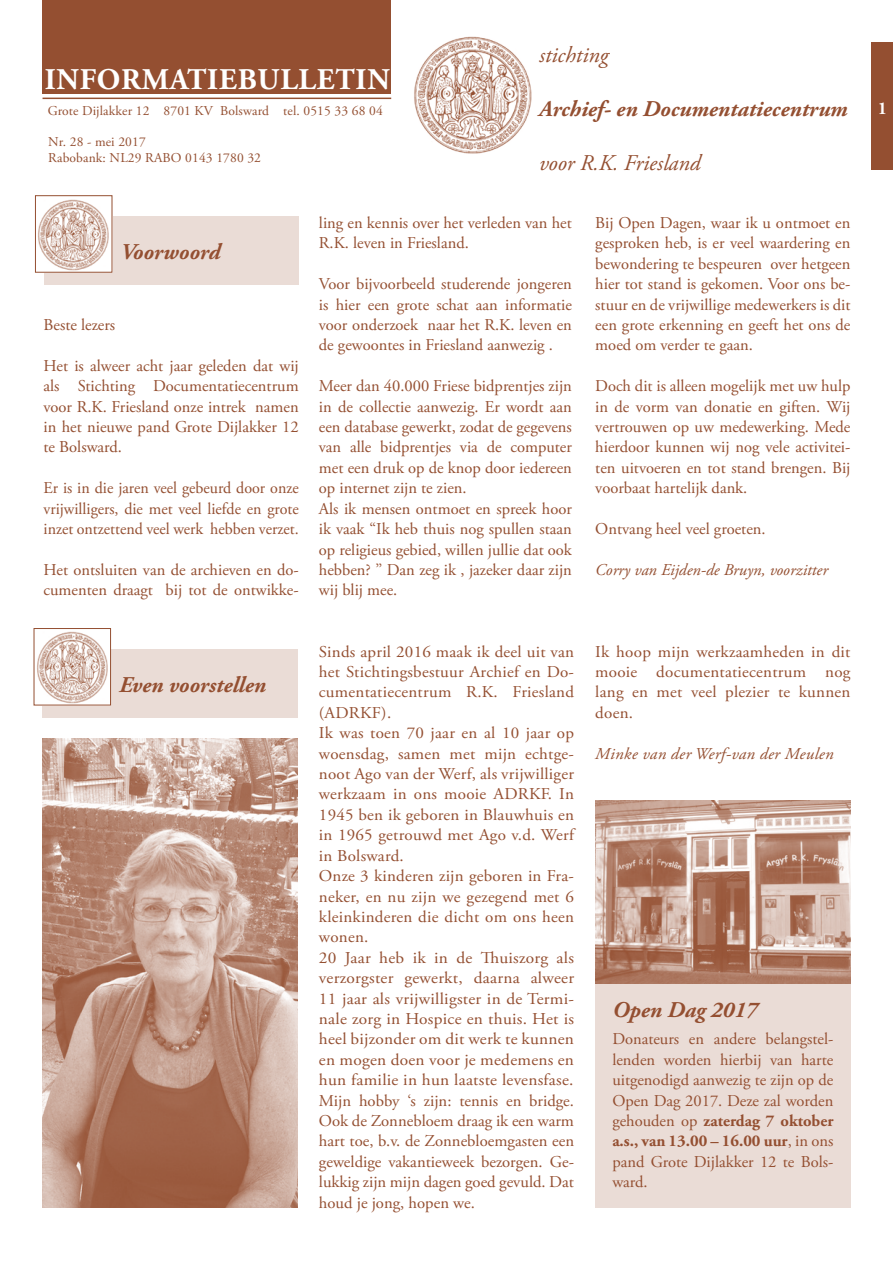
<style>
.page{position:relative;width:893px;height:1263px;background:#fff}
.page>*{position:absolute;margin:0;border:0;box-sizing:border-box;transform-origin:0 0}
.t1{font:700 30px "Adobe Garamond Pro";letter-spacing:.025em;color:#fff}
._00_kop{font:italic 700 22.5px "Adobe Garamond Pro";color:#944f31}
.t2{font:italic 22.5px "Adobe Garamond Pro";color:#944f31}
.t3{font:700 18px "Adobe Garamond Pro";color:#fff}
._04_broodtekst{font:16.5px/20.4px "Adobe Garamond Pro";color:#944f31;text-align:justify}
._04_broodtekst-2{font:16.5px/20.4px "Adobe Garamond Pro";color:#944f31;text-align:justify;scale:1.05 1}
._04_broodtekst-3{font:italic 16.5px "Adobe Garamond Pro";color:#944f31}
.t4{font:13.5px "Adobe Garamond Pro";letter-spacing:.01em;color:#944f31}
.s1{font-weight:700}
</style>
<div class="page">
<div style="left:872px;top:43px;width:21px;height:127px;background:#944f31"></div>
<div style="left:43px;top:0;width:348px;height:94px;background:#944f31"></div>
<hr style="left:43px;top:98px;width:348px;height:1px;background:#944f31">
<img style="left:414px;top:36px;width:118px;height:118px">
<div style="left:44px;top:217px;width:255px;height:68px;background:#eadcd6"></div>
<img style="left:38px;top:199px;width:72px;height:72px">
<div style="left:35px;top:195px;width:77px;height:78px;border:1px solid #944f31"></div>
<div style="left:595px;top:983px;width:255px;height:225px;background:#eadcd6"></div>
<img style="left:595px;top:800px;width:255px;height:183px">
<div style="left:43px;top:650px;width:255px;height:68px;background:#eadcd6"></div>
<img style="left:37px;top:631px;width:72px;height:72px">
<div style="left:34px;top:628px;width:77px;height:77px;border:1px solid #944f31"></div>
<img style="left:43px;top:738px;width:255px;height:470px">
<p class="t1" style="left:45px;top:62px;width:347px">INFORMATIEBULLETIN</p>
<p class="t4" style="left:48px;top:103px;width:336px">Grote Dijlakker 12 8701 KV Bolsward tel. 0515 33 68 04</p>
<p class="t4" style="left:48px;top:133px;width:99px">Nr. 28 - mei 2017</p>
<p class="t4" style="left:48px;top:150px;width:214px">Rabobank: NL29 RABO 0143 1780 32</p>
<p class="t2" style="left:539px;top:41px;width:71px">stichting</p>
<p class="_00_kop" style="left:539px;top:96px;width:310px">Archief- en Documentatiecentrum</p>
<p class="t2" style="left:539px;top:149px;width:163px">voor R.K. Friesland</p>
<p class="_00_kop" style="left:120px;top:239px;width:101px">Voorwoord</p>
<p class="_04_broodtekst" style="left:44px;top:315px;width:73px">Beste lezers</p>
<p class="_04_broodtekst" style="left:44px;top:356px;width:257px">Het is alweer acht jaar geleden dat wij als Stichting Documentatiecentrum voor R.K. Friesland onze intrek namen in het nieuwe pand Grote Dijlakker 12 te Bolsward.</p>
<p class="_04_broodtekst" style="left:44px;top:478px;width:257px">Er is in die jaren veel gebeurd door onze vrijwilligers, die met veel liefde en grote inzet ontzettend veel werk hebben verzet.</p>
<p class="_04_broodtekst" style="left:44px;top:560px;width:257px">Het ontsluiten van de archieven en do&shy;cumenten draagt bij tot de ontwikke-</p>
<p class="_00_kop" style="left:119px;top:672px;width:148px">Even voorstellen</p>
<p class="_04_broodtekst" style="left:319px;top:213px;width:254px">ling en kennis over het verleden van het<br>R.K. leven in Friesland.</p>
<p class="_04_broodtekst" style="left:319px;top:274px;width:255px">Voor bijvoorbeeld studerende jongeren is hier een grote schat aan informatie voor onderzoek naar het R.K. leven en de gewoontes in Friesland aanwezig .</p>
<p class="_04_broodtekst" style="left:319px;top:376px;width:255px">Meer dan 40.000 Friese bidprentjes zijn in de collectie aanwezig. Er wordt aan een database gewerkt, zodat de gegevens van alle bidprentjes via de computer met een druk op de knop door iedereen op internet zijn te zien.</p>
<p class="_04_broodtekst" style="left:319px;top:499px;width:254px">Als ik mensen ontmoet en spreek hoor ik vaak “Ik heb thuis nog spullen staan op religieus gebied, willen jullie dat ook hebben? ’’ Dan zeg ik , jazeker daar zijn wij blij mee.</p>
<p class="_04_broodtekst" style="left:319px;top:642px;width:257px">Sinds april 2016 maak ik deel uit van het Stichtingsbestuur Archief en Do&shy;cumentatiecentrum R.K. Friesland (ADRKF).</p>
<p class="_04_broodtekst" style="left:319px;top:723px;width:257px">Ik was toen 70 jaar en al 10 jaar op woensdag, samen met mijn echtge&shy;noot Ago van der Werf, als vrijwilliger werkzaam in ons mooie ADRKF. In 1945 ben ik geboren in Blauwhuis en in 1965 getrouwd met Ago v.d. Werf in Bolsward.</p>
<p class="_04_broodtekst" style="left:319px;top:866px;width:257px">Onze 3 kinderen zijn geboren in Fra&shy;neker, en nu zijn we gezegend met 6 kleinkinderen die dicht om ons heen wonen.</p>
<p class="_04_broodtekst-2" style="left:319px;top:948px;width:244px">20 Jaar heb ik in de Thuiszorg als verzorgster gewerkt, daarna alweer 11 jaar als vrijwilligster in de Termi&shy;nale zorg in Hospice en thuis. Het is heel bijzonder om dit werk te kunnen en mogen doen voor je medemens en hun familie in hun laatste levensfase.</p>
<p class="_04_broodtekst" style="left:319px;top:1091px;width:257px">Mijn hobby ‘s zijn: tennis en bridge.<br>Ook de Zonnebloem draag ik een warm hart toe, b.v. de Zonnebloemgasten een geweldige vakantieweek bezorgen. Ge&shy;lukkig zijn mijn dagen goed gevuld. Dat houd je jong, hopen we.</p>
<p class="_04_broodtekst" style="left:595px;top:213px;width:257px">Bij Open Dagen, waar ik u ontmoet en gesproken heb, is er veel waardering en bewondering te bespeuren over hetgeen hier tot stand is gekomen. Voor ons be&shy;stuur en de vrijwillige medewerkers is dit een grote erkenning en geeft het ons de moed om verder te gaan.</p>
<p class="_04_broodtekst" style="left:595px;top:376px;width:257px">Doch dit is alleen mogelijk met uw hulp in de vorm van donatie en giften. Wij vertrouwen op uw medewerking. Mede hierdoor kunnen wij nog vele activitei&shy;ten uitvoeren en tot stand brengen. Bij voorbaat hartelijk dank.</p>
<p class="_04_broodtekst" style="left:595px;top:519px;width:172px">Ontvang heel veel groeten.</p>
<p class="_04_broodtekst-3" style="left:595px;top:560px;width:234px">Corry van Eijden-de Bruyn, voorzitter</p>
<p class="_04_broodtekst" style="left:595px;top:642px;width:257px">Ik hoop mijn werkzaamheden in dit mooie documentatiecentrum nog lang en met veel plezier te kunnen doen.</p>
<p class="_04_broodtekst-3" style="left:595px;top:743px;width:240px">Minke van der Werf-van der Meulen</p>
<p class="_00_kop" style="left:612px;top:996px;width:147px">Open Dag 2017</p>
<p class="_04_broodtekst" style="left:612px;top:1029px;width:223px">Donateurs en andere belangstel&shy;lenden worden hierbij van harte uitgenodigd aanwezig te zijn op de Open Dag 2017. Deze zal worden gehouden op <span class="s1">zaterdag 7 oktober a.s., van 13.00 – 16.00 uur</span>, in ons pand Grote Dijlakker 12 te Bols&shy;ward.</p>
<p class="t3" style="left:878px;top:97px;width:11px">1</p>
</div>
